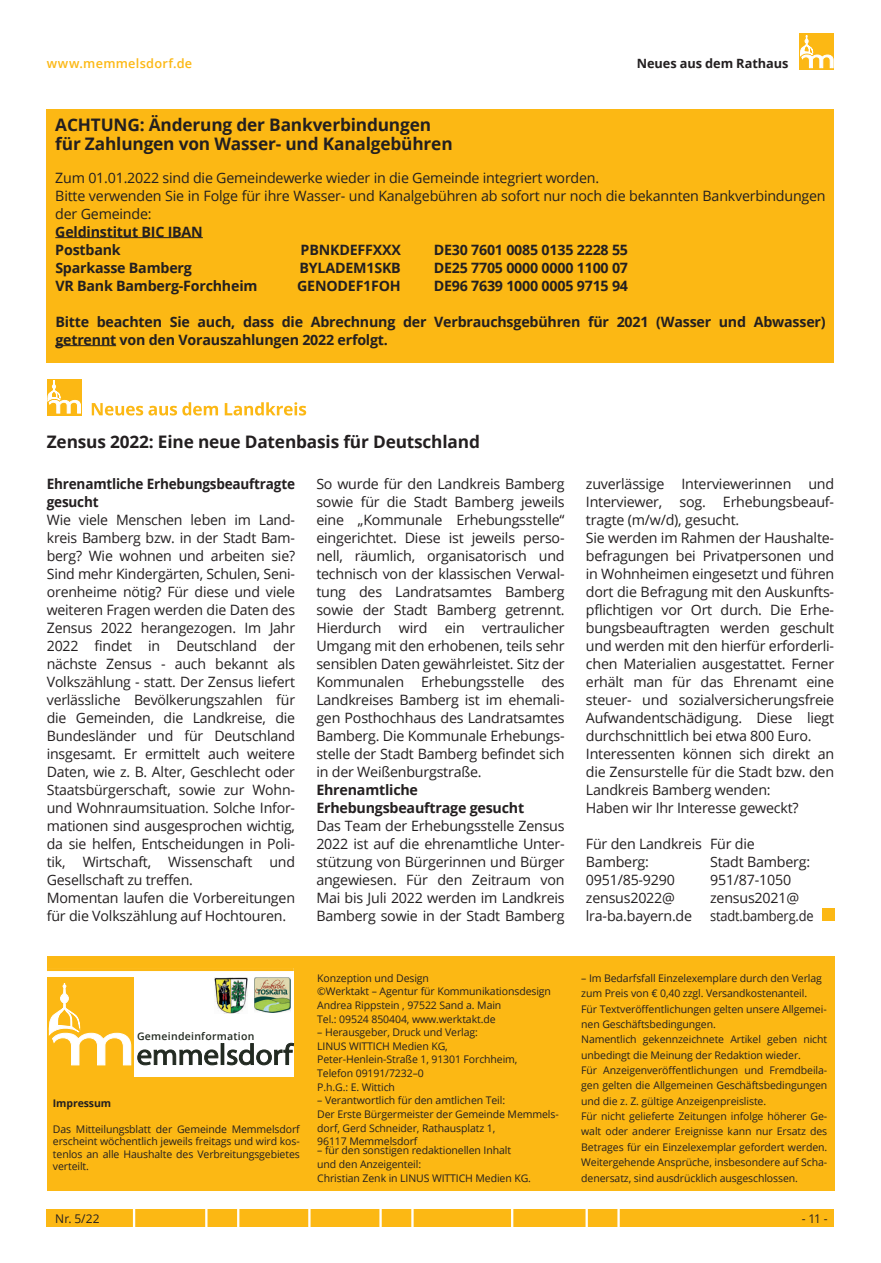
<style>
.page{position:relative;width:881px;height:1263px;background:#fff}
.page>*{position:absolute;margin:0;border:0;box-sizing:border-box;transform-origin:0 0}
.t1{font:700 17.25px/19px "Open Sans";letter-spacing:-.01em;color:#231f20}
.t2{font:14.25px/18px "Open Sans";letter-spacing:-.015em;color:#231f20}
.t3{font:700 14.25px/18px "Open Sans";letter-spacing:-.015em;color:#231f20}
.t4{font:700 14.25px/18px "Open Sans";letter-spacing:-.015em;color:#231f20;scale:.95 1}
.t5{font:600 12.75px "Open Sans";letter-spacing:.02em;color:#fcb814}
.t6{font:700 12.75px "Open Sans";color:#231f20}
.t7{font:12px "Open Sans";color:#231f20}
.t8{font:10.5px/15.3px "Open Sans";letter-spacing:-.01em;color:#231f20}
.t9{font:600 10.5px "Open Sans";letter-spacing:.025em;color:#222a21}
.t10{font:700 10.5px "Open Sans";letter-spacing:-.01em;color:#231f20}
</style>
<div class="page">
<svg style="left:799px;top:34px;width:34px;height:36px"></svg>
<svg style="left:799px;top:35px;width:34px;height:33px"></svg>
<div style="left:47px;top:1210px;width:786px;height:17px;background:#fcb814"></div>
<svg style="left:133px;top:1210px;width:2px;height:17px"></svg>
<svg style="left:205px;top:1210px;width:2px;height:17px"></svg>
<svg style="left:237px;top:1210px;width:2px;height:17px"></svg>
<svg style="left:308px;top:1210px;width:2px;height:17px"></svg>
<svg style="left:379px;top:1210px;width:2px;height:17px"></svg>
<svg style="left:411px;top:1210px;width:2px;height:17px"></svg>
<svg style="left:511px;top:1210px;width:2px;height:17px"></svg>
<svg style="left:585px;top:1210px;width:2px;height:17px"></svg>
<svg style="left:617px;top:1210px;width:2px;height:17px"></svg>
<div style="left:47px;top:110px;width:786px;height:253px;background:#fcb814"></div>
<hr style="left:55px;top:237px;width:148px;height:1px;background:#231f20">
<hr style="left:55px;top:345px;width:61px;height:1px;background:#231f20">
<svg style="left:92px;top:402px;width:214px;height:13px"></svg>
<svg style="left:47px;top:379px;width:34px;height:36px"></svg>
<svg style="left:48px;top:380px;width:33px;height:33px"></svg>
<div style="left:47px;top:957px;width:787px;height:234px;background:#fcb814"></div>
<div style="left:47px;top:968px;width:247px;height:109px;background:#fff"></div>
<div style="left:47px;top:978px;width:86px;height:99px;background:#fcb814"></div>
<svg style="left:48px;top:983px;width:83px;height:82px"></svg>
<svg style="left:138px;top:1050px;width:80px;height:15px"></svg>
<div style="left:221px;top:1043px;width:3px;height:21px;border:1px solid #222a21"></div>
<svg style="left:227px;top:1043px;width:66px;height:22px"></svg>
<hr style="left:47px;top:968px;width:247px;height:3px;background:#fcb814">
<div style="left:223px;top:974px;width:71px;height:43px;background:linear-gradient(to right,#fff,#fff)"></div>
<div style="left:200px;top:978px;width:90px;height:36px;background:#fff"></div>
<img style="left:255px;top:978px;width:35px;height:34px">
<img style="left:215px;top:978px;width:32px;height:35px">
<div style="left:821px;top:908px;width:12px;height:13px;background:#fcb814"></div>
<p class="t5" style="left:47px;top:55px;width:147px">www.memmelsdorf.de</p>
<p class="t6" style="left:636px;top:54px;width:153px">Neues aus dem Rathaus</p>
<p class="t1" style="left:55px;top:115px;width:398px">ACHTUNG: Änderung der Bankverbindungen für Zahlungen von Wasser- und Kanalgebühren</p>
<p class="t2" style="left:55px;top:168px;width:771px">Zum 01.01.2022 sind die Gemeindewerke wieder in die Gemeinde integriert worden.<br>Bitte verwenden Sie in Folge für ihre Wasser- und Kanalgebühren ab sofort nur noch die bekannten Bankverbindungen der Gemeinde:</p>
<p class="t3" style="left:55px;top:222px;width:149px">Geldinstitut BIC IBAN<br>Postbank</p>
<p class="t3" style="left:300px;top:240px;width:102px">PBNKDEFFXXX</p>
<p class="t3" style="left:433px;top:240px;width:196px">DE30 7601 0085 0135 2228 55</p>
<p class="t3" style="left:55px;top:258px;width:138px">Sparkasse Bamberg</p>
<p class="t3" style="left:299px;top:258px;width:103px">BYLADEM1SKB</p>
<p class="t3" style="left:433px;top:258px;width:196px">DE25 7705 0000 0000 1100 07</p>
<p class="t3" style="left:55px;top:276px;width:203px">VR Bank Bamberg-Forchheim</p>
<p class="t3" style="left:297px;top:276px;width:105px">GENODEF1FOH</p>
<p class="t3" style="left:433px;top:276px;width:196px">DE96 7639 1000 0005 9715 94</p>
<p class="t3" style="left:55px;top:312px;width:771px">Bitte beachten Sie auch, dass die Abrechnung der Verbrauchsgebühren für 2021 (Wasser und Abwasser) getrennt von den Vorauszahlungen 2022 erfolgt.</p>
<p class="t1" style="left:47px;top:432px;width:434px">Zensus 2022: Eine neue Datenbasis für Deutschland</p>
<p class="t4" style="left:47px;top:474px;width:263px">Ehrenamtliche Erhebungsbeauftragte gesucht</p>
<p class="t2" style="left:47px;top:510px;width:250px">Wie viele Menschen leben im Land&shy;kreis Bamberg bzw. in der Stadt Bam&shy;berg? Wie wohnen und arbeiten sie?<br>Sind mehr Kindergärten, Schulen, Seni&shy;orenheime nötig? Für diese und viele weiteren Fragen werden die Daten des Zensus 2022 herangezogen. Im Jahr 2022 findet in Deutschland der nächste Zensus - auch bekannt als Volkszählung - statt. Der Zensus liefert verlässliche Bevölkerungszahlen für die Gemeinden, die Landkreise, die Bundesländer und für Deutschland insgesamt. Er ermittelt auch weitere Daten, wie z. B. Alter, Geschlecht oder Staatsbürgerschaft, sowie zur Wohn&shy;und Wohnraumsituation. Solche Infor&shy;mationen sind ausgesprochen wichtig, da sie helfen, Entscheidungen in Poli&shy;tik, Wirtschaft, Wissenschaft und Gesellschaft zu treffen.<br>Momentan laufen die Vorbereitungen für die Volkszählung auf Hochtouren.</p>
<p class="t2" style="left:316px;top:474px;width:250px;text-align:justify">So wurde für den Landkreis Bamberg sowie für die Stadt Bamberg jeweils eine „Kommunale Erhebungsstelle“ eingerichtet. Diese ist jeweils perso&shy;nell, räumlich, organisatorisch und technisch von der klassischen Verwal&shy;tung des Landratsamtes Bamberg sowie der Stadt Bamberg getrennt.<br>Hierdurch wird ein vertraulicher Umgang mit den erhobenen, teils sehr sensiblen Daten gewährleistet. Sitz der Kommunalen Erhebungsstelle des Landkreises Bamberg ist im ehemali&shy;gen Posthochhaus des Landratsamtes Bamberg. Die Kommunale Erhebungs&shy;stelle der Stadt Bamberg befindet sich in der Weißenburgstraße.</p>
<p class="t3" style="left:316px;top:780px;width:209px">Ehrenamtliche<br>Erhebungsbeauftrage gesucht</p>
<p class="t2" style="left:316px;top:816px;width:250px;text-align:justify">Das Team der Erhebungsstelle Zensus 2022 ist auf die ehrenamtliche Unter&shy;stützung von Bürgerinnen und Bürger angewiesen. Für den Zeitraum von Mai bis Juli 2022 werden im Landkreis Bamberg sowie in der Stadt Bamberg</p>
<p class="t2" style="left:585px;top:474px;width:250px">zuverlässige Interviewerinnen und Interviewer, sog. Erhebungsbeauf&shy;tragte (m/w/d), gesucht.<br>Sie werden im Rahmen der Haushalte&shy;befragungen bei Privatpersonen und in Wohnheimen eingesetzt und führen dort die Befragung mit den Auskunfts&shy;pflichtigen vor Ort durch. Die Erhe&shy;bungsbeauftragten werden geschult und werden mit den hierfür erforderli&shy;chen Materialien ausgestattet. Ferner erhält man für das Ehrenamt eine steuer- und sozialversicherungsfreie Aufwandentschädigung. Diese liegt durchschnittlich bei etwa 800 Euro.<br>Interessenten können sich direkt an die Zensurstelle für die Stadt bzw. den Landkreis Bamberg wenden:<br>Haben wir Ihr Interesse geweckt?</p>
<p class="t2" style="left:585px;top:834px;width:117px">Für den Landkreis<br>Bamberg:</p>
<p class="t2" style="left:709px;top:834px;width:102px">Für die<br>Stadt Bamberg:</p>
<p class="t2" style="left:585px;top:870px;width:90px">0951/85-9290</p>
<p class="t2" style="left:709px;top:870px;width:83px">951/87-1050</p>
<p class="t2" style="left:585px;top:888px;width:108px">zensus2022@ lra-ba.bayern.de</p>
<p class="t2" style="left:709px;top:888px;width:105px">zensus2021@ stadt.bamberg.de</p>
<p class="t9" style="left:137px;top:1029px;width:119px">Gemeindeinformation</p>
<p class="t10" style="left:53px;top:1096px;width:60px">Impressum</p>
<p class="t8" style="left:53px;top:1122px;width:248px;line-height:12.6px;text-align:justify">Das Mitteilungsblatt der Gemeinde Memmelsdorf erscheint wöchentlich jeweils freitags und wird kos&shy;tenlos an alle Haushalte des Verbreitungsgebietes verteilt.</p>
<p class="t8" style="left:317px;top:971px;width:235px;line-height:13.6px">Konzeption und Design<br>©Werktakt – Agentur für Kommunikationsdesign Andrea Rippstein , 97522 Sand a. Main<br>Tel.: 09524 850404, www.werktakt.de</p>
<p class="t8" style="left:317px;top:1025px;width:202px;line-height:13.6px">– Herausgeber, Druck und Verlag:<br>LINUS WITTICH Medien KG,<br>Peter-Henlein-Straße 1, 91301 Forchheim,<br>Telefon 09191/7232–0<br>P.h.G.: E. Wittich</p>
<p class="t8" style="left:317px;top:1093px;width:243px;line-height:13.6px">– Verantwortlich für den amtlichen Teil:<br>Der Erste Bürgermeister der Gemeinde Memmels&shy;dorf, Gerd Schneider, Rathausplatz 1,<br>96117 Memmelsdorf</p>
<p class="t8" style="left:317px;top:1143px;width:215px;line-height:13.6px">– für den sonstigen redaktionellen Inhalt und den Anzeigenteil:<br>Christian Zenk in LINUS WITTICH Medien KG.</p>
<p class="t8" style="left:581px;top:970px;width:247px">– Im Bedarfsfall Einzelexemplare durch den Verlag zum Preis von € 0,40 zzgl. Versandkostenanteil.<br>Für Textveröffentlichungen gelten unsere Allgemei&shy;nen Geschäftsbedingungen.<br>Namentlich gekennzeichnete Artikel geben nicht unbedingt die Meinung der Redaktion wieder.<br>Für Anzeigenveröffentlichungen und Fremdbeila&shy;gen gelten die Allgemeinen Geschäftsbedingungen und die z. Z. gültige Anzeigenpreisliste.<br>Für nicht gelieferte Zeitungen infolge höherer Ge&shy;walt oder anderer Ereignisse kann nur Ersatz des Betrages für ein Einzelexemplar gefordert werden.<br>Weitergehende Ansprüche, insbesondere auf Scha&shy;denersatz, sind ausdrücklich ausgeschlossen.</p>
<p class="t7" style="left:55px;top:1211px;width:46px">Nr. 5/22</p>
<p class="t7" style="left:801px;top:1211px;width:27px">- 11 -</p>
</div>
